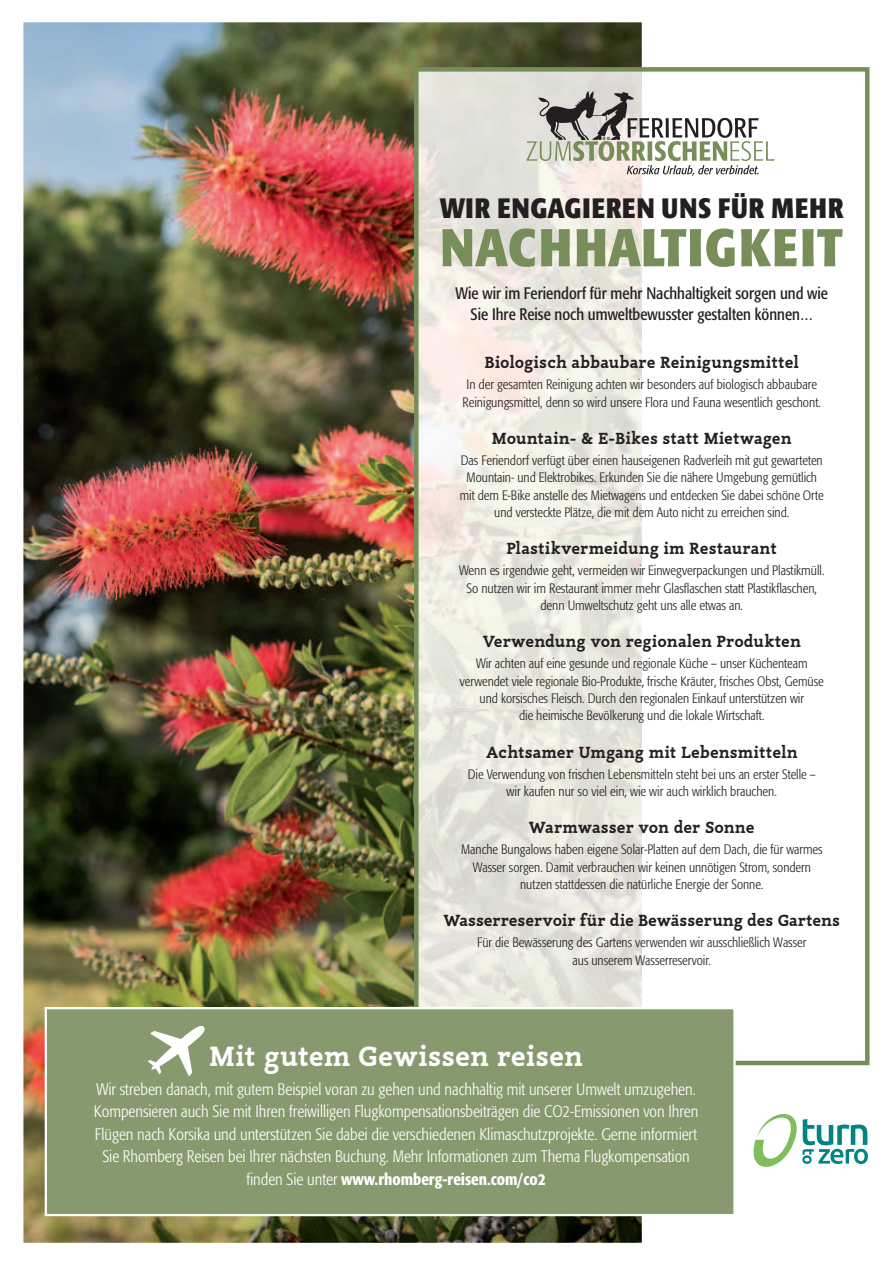
<style>
.page{position:relative;width:893px;height:1263px;background:#fff}
.page>*{position:absolute;margin:0;border:0;box-sizing:border-box;transform-origin:0 0}
.t1{font:700 condensed 52.5px "Formata";letter-spacing:.02em;color:#778e5b}
.t2{font:700 28.5px "Canape Serif";letter-spacing:-.01em;color:#fff}
.t3{font:700 condensed 27.75px "Formata";letter-spacing:.04em;color:#231f20}
.t4{font:300 condensed 16.5px/22.5px "Formata";color:#fff;text-align:center}
.t5{font:700 16.5px "Canape Serif";letter-spacing:-.005em;color:#231f20}
.t6{font:condensed 16.5px/21px "Formata";color:#231f20;text-align:center}
.t7{font:300 condensed 13.5px/17.2px "Formata";color:#231f20;text-align:center}
.s1{font-weight:500}
</style>
<div class="page">
<img style="left:23px;top:22px;width:619px;height:1221px">
<img style="left:419px;top:72px;width:223px;height:935px">
<div style="left:414px;top:67px;width:455px;height:998px;border:4px solid #778e5b"></div>
<svg style="left:526px;top:91px;width:248px;height:85px"></svg>
<div style="left:45px;top:1007px;width:691px;height:209px;background:#879a6f;border:2px solid #fff"></div>
<svg style="left:148px;top:1026px;width:57px;height:50px"></svg>
<svg style="left:753px;top:1114px;width:115px;height:53px"></svg>
<h3 class="t3" style="left:440px;top:193px;width:405px">WIR ENGAGIEREN UNS FÜR MEHR</h3>
<h1 class="t1" style="left:441px;top:219px;width:404px">NACHHALTIGKEIT</h1>
<p class="t6" style="left:456px;top:283px;width:374px">Wie wir im Feriendorf für mehr Nachhaltigkeit sorgen und wie<br>Sie Ihre Reise noch umweltbewusster gestalten können…</p>
<p class="t5" style="left:485px;top:355px;width:316px">Biologisch abbaubare Reinigungsmittel</p>
<p class="t7" style="left:463px;top:376px;width:360px;text-align:left">In der gesamten Reinigung achten wir besonders auf biologisch abbaubare<br>Reinigungsmittel, denn so wird unsere Flora und Fauna wesentlich geschont.</p>
<p class="t5" style="left:492px;top:431px;width:301px">Mountain- &amp; E-Bikes statt Mietwagen</p>
<p class="t7" style="left:460px;top:452px;width:366px">Das Feriendorf verfügt über einen hauseigenen Radverleih mit gut gewarteten Mountain- und Elektrobikes. Erkunden Sie die nähere Umgebung gemütlich mit dem E-Bike anstelle des Mietwagens und entdecken Sie dabei schöne Orte und versteckte Plätze, die mit dem Auto nicht zu erreichen sind.</p>
<p class="t5" style="left:506px;top:541px;width:272px">Plastikvermeidung im Restaurant</p>
<p class="t7" style="left:459px;top:562px;width:367px">Wenn es irgendwie geht, vermeiden wir Einwegverpackungen und Plastikmüll.<br>So nutzen wir im Restaurant immer mehr Glasflaschen statt Plastikflaschen, denn Umweltschutz geht uns alle etwas an.</p>
<p class="t5" style="left:483px;top:634px;width:320px">Verwendung von regionalen Produkten</p>
<p class="t7" style="left:460px;top:655px;width:365px">Wir achten auf eine gesunde und regionale Küche – unser Küchenteam verwendet viele regionale Bio-Produkte, frische Kräuter, frisches Obst, Gemüse und korsisches Fleisch. Durch den regionalen Einkauf unterstützen wir<br>die heimische Bevölkerung und die lokale Wirtschaft.</p>
<p class="t5" style="left:486px;top:744px;width:313px">Achtsamer Umgang mit Lebensmitteln</p>
<p class="t7" style="left:468px;top:766px;width:349px">Die Verwendung von frischen Lebensmitteln steht bei uns an erster Stelle – wir kaufen nur so viel ein, wie wir auch wirklich brauchen.</p>
<p class="t5" style="left:529px;top:820px;width:227px">Warmwasser von der Sonne</p>
<p class="t7" style="left:461px;top:841px;width:363px">Manche Bungalows haben eigene Solar-Platten auf dem Dach, die für warmes<br>Wasser sorgen. Damit verbrauchen wir keinen unnötigen Strom, sondern nutzen stattdessen die natürliche Energie der Sonne.</p>
<p class="t5" style="left:443px;top:913px;width:398px">Wasserreservoir für die Bewässerung des Gartens</p>
<p class="t7" style="left:477px;top:934px;width:331px">Für die Bewässerung des Gartens verwenden wir ausschließlich Wasser aus unserem Wasserreservoir.</p>
<h2 class="t2" style="left:209px;top:1043px;width:375px">Mit gutem Gewissen reisen</h2>
<p class="t4" style="left:94px;top:1078px;width:606px">Wir streben danach, mit gutem Beispiel voran zu gehen und nachhaltig mit unserer Umwelt umzugehen.<br>Kompensieren auch Sie mit Ihren freiwilligen Flugkompensationsbeiträgen die CO2-Emissionen von Ihren Flügen nach Korsika und unterstützen Sie dabei die verschiedenen Klimaschutzprojekte. Gerne informiert Sie Rhomberg Reisen bei Ihrer nächsten Buchung. Mehr Informationen zum Thema Flugkompensation finden Sie unter <span class="s1">www.rhomberg-reisen.com/co2</span></p>
</div>
